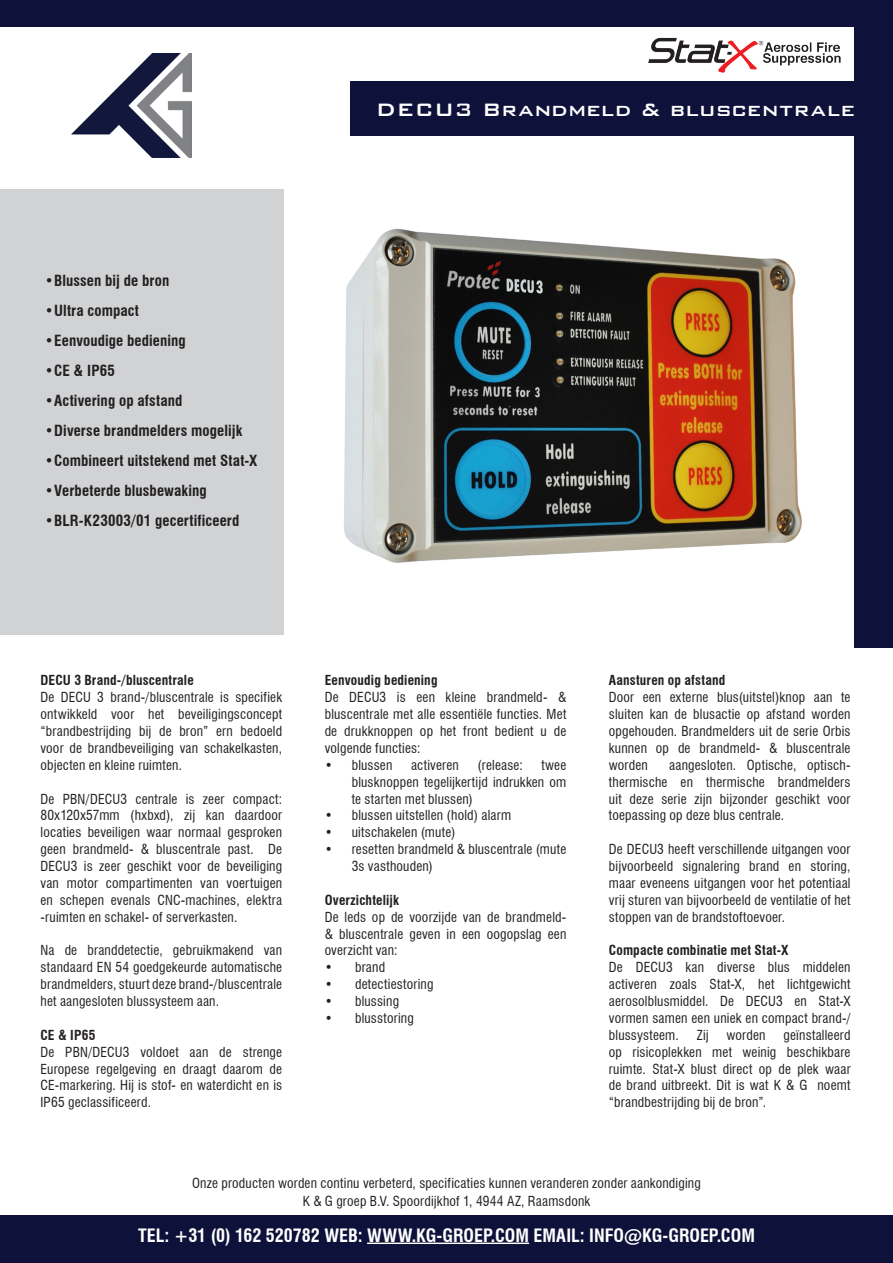
<style>
.page{position:relative;width:893px;height:1263px;background:#fff}
.page>*{position:absolute;margin:0;border:0;box-sizing:border-box;transform-origin:0 0}
.Heading{font:500 24px "Bank Gothic BT";letter-spacing:.01em;color:#fff}
.t1{font:700 condensed 18px "Swiss 721 BT";color:#fff}
.t2{font:700 condensed 15px "Swiss 721 BT";letter-spacing:.005em;color:#231f20}
.t3{font:condensed 13.5px/16.8px "Swiss 721 BT";letter-spacing:.015em;color:#231f20;text-align:justify}
.t4{font:700 condensed 13.5px "Swiss 721 BT";letter-spacing:.01em;color:#231f20}
</style>
<div class="page">
<div style="left:351px;top:81px;width:542px;height:54px;background:#0e123a"></div>
<div style="left:0;top:0;width:893px;height:27px;background:#0e123a"></div>
<div style="left:0;top:1215px;width:893px;height:48px;background:#0e123a"></div>
<div style="left:855px;top:0;width:38px;height:647px;background:#0e123a"></div>
<hr style="left:367px;top:1242px;width:162px;height:2px;background:#fff">
<img style="left:71px;top:53px;width:121px;height:105px">
<img style="left:648px;top:37px;width:193px;height:36px">
<div style="left:0;top:189px;width:284px;height:445px;background:#d1d2d4"></div>
<img style="left:344px;top:228px;width:458px;height:335px">
<p class="Heading" style="left:376px;top:97px;width:481px">DECU3 Brandmeld &amp; bluscentrale</p>
<p class="t2" style="left:45px;top:272px;width:126px">•Blussen bij de bron</p>
<p class="t2" style="left:45px;top:302px;width:96px">•Ultra compact</p>
<p class="t2" style="left:45px;top:332px;width:143px">•Eenvoudige bediening</p>
<p class="t2" style="left:45px;top:362px;width:72px">•CE &amp; IP65</p>
<p class="t2" style="left:45px;top:392px;width:139px">•Activering op afstand</p>
<p class="t2" style="left:45px;top:422px;width:199px">•Diverse brandmelders mogelijk</p>
<p class="t2" style="left:45px;top:452px;width:214px">•Combineert uitstekend met Stat-X</p>
<p class="t2" style="left:45px;top:482px;width:163px">•Verbeterde blusbewaking</p>
<p class="t2" style="left:45px;top:512px;width:196px">•BLR-K23003/01 gecertificeerd</p>
<p class="t4" style="left:40px;top:672px;width:155px">DECU 3 Brand-/bluscentrale</p>
<p class="t3" style="left:40px;top:689px;width:243px">De DECU 3 brand-/bluscentrale is specifiek ontwikkeld voor het beveiligingsconcept “brandbestrijding bij de bron” ern bedoeld voor de brandbeveiliging van schakelkasten, objecten en kleine ruimten.</p>
<p class="t3" style="left:40px;top:790px;width:243px">De PBN/DECU3 centrale is zeer compact:<br>80x120x57mm (hxbxd), zij kan daardoor locaties beveiligen waar normaal gesproken geen brandmeld- &amp; bluscentrale past. De DECU3 is zeer geschikt voor de beveiliging van motor compartimenten van voertuigen en schepen evenals CNC-machines, elektra -ruimten en schakel- of serverkasten.</p>
<p class="t3" style="left:40px;top:942px;width:243px">Na de branddetectie, gebruikmakend van standaard EN 54 goedgekeurde automatische brandmelders, stuurt deze brand-/bluscentrale het aangesloten blussysteem aan.</p>
<p class="t4" style="left:40px;top:1027px;width:57px">CE &amp; IP65</p>
<p class="t3" style="left:40px;top:1043px;width:243px">De PBN/DECU3 voldoet aan de strenge Europese regelgeving en draagt daarom de CE-markering. Hij is stof- en waterdicht en is IP65 geclassificeerd.</p>
<p class="t4" style="left:325px;top:672px;width:114px">Eenvoudig bediening</p>
<p class="t3" style="left:325px;top:689px;width:243px">De DECU3 is een kleine brandmeld- &amp; bluscentrale met alle essentiële functies. Met de drukknoppen op het front bedient u de volgende functies:</p>
<p class="t3" style="left:325px;top:756px;width:69px">• blussen</p>
<p class="t3" style="left:411px;top:756px;width:49px">activeren</p>
<p class="t3" style="left:478px;top:756px;width:47px">(release:</p>
<p class="t3" style="left:352px;top:756px;width:216px;text-indent:190px">twee blusknoppen tegelijkertijd indrukken om te starten met blussen)</p>
<p class="t3" style="left:325px;top:807px;width:188px">• blussen uitstellen (hold) alarm</p>
<p class="t3" style="left:325px;top:824px;width:132px">• uitschakelen (mute)</p>
<p class="t3" style="left:352px;top:841px;width:216px;text-indent:-27px">• resetten brandmeld &amp; bluscentrale (mute<br>3s vasthouden)</p>
<p class="t4" style="left:325px;top:892px;width:76px">Overzichtelijk</p>
<p class="t3" style="left:325px;top:908px;width:243px">De leds op de voorzijde van de brandmeld-&amp; bluscentrale geven in een oogopslag een overzicht van:</p>
<p class="t3" style="left:325px;top:959px;width:62px">• brand</p>
<p class="t3" style="left:325px;top:976px;width:110px">• detectiestoring</p>
<p class="t3" style="left:325px;top:993px;width:76px">• blussing</p>
<p class="t3" style="left:325px;top:1010px;width:91px">• blusstoring</p>
<p class="t4" style="left:609px;top:672px;width:118px">Aansturen op afstand</p>
<p class="t3" style="left:609px;top:689px;width:243px">Door een externe blus(uitstel)knop aan te sluiten kan de blusactie op afstand worden opgehouden. Brandmelders uit de serie Orbis kunnen op de brandmeld- &amp; bluscentrale worden</p>
<p class="t3" style="left:609px;top:756px;width:243px;text-indent:60px">aangesloten. Optische, optisch&shy;thermische en thermische brandmelders uit deze serie zijn bijzonder geschikt voor toepassing op deze blus centrale.</p>
<p class="t3" style="left:609px;top:841px;width:243px">De DECU3 heeft verschillende uitgangen voor bijvoorbeeld signalering brand en storing, maar eveneens uitgangen voor het potentiaal vrij sturen van bijvoorbeeld de ventilatie of het stoppen van de brandstoftoevoer.</p>
<p class="t4" style="left:609px;top:942px;width:181px">Compacte combinatie met Stat-X</p>
<p class="t3" style="left:609px;top:959px;width:243px">De DECU3 kan diverse blus middelen activeren zoals Stat-X, het lichtgewicht aerosolblusmiddel. De DECU3 en Stat-X vormen samen een uniek en compact brand-/ blussysteem.</p>
<p class="t3" style="left:609px;top:1026px;width:243px;text-indent:175px">geïnstalleerd op risicoplekken met weinig beschikbare ruimte. Stat-X blust direct op de plek waar de brand uitbreekt. Dit is wat K &amp; G noemt “brandbestrijding bij de bron”.</p>
<p class="t3" style="left:697px;top:1026px;width:13px">Zij</p>
<p class="t3" style="left:727px;top:1026px;width:41px">worden</p>
<p class="t3" style="left:192px;top:1174px;width:510px">Onze producten worden continu verbeterd, specificaties kunnen veranderen zonder aankondiging</p>
<h2 class="t1" style="left:138px;top:1224px;width:618px">TEL: +31 (0) 162 520782 WEB: WWW.KG-GROEP.COM EMAIL: INFO@KG-GROEP.COM</h2>
<p class="t3" style="left:303px;top:1192px;width:289px">K &amp; G groep B.V. Spoordijkhof 1, 4944 AZ, Raamsdonk</p>
</div>
